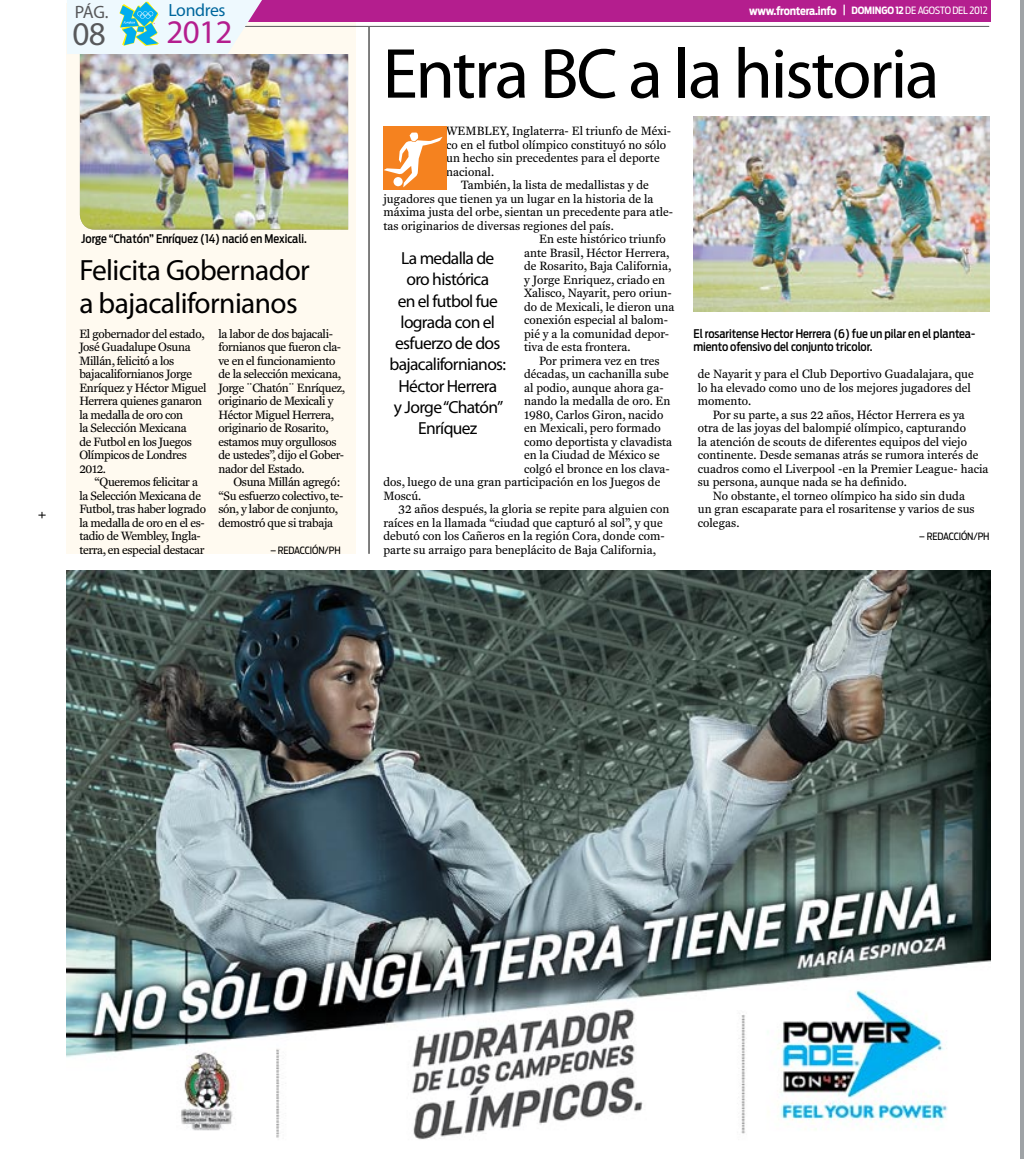
<style>
.page{position:relative;width:1024px;height:1159px;background:#fff}
.page>*{position:absolute;margin:0;border:0;box-sizing:border-box;transform-origin:0 0}
.t1{font:71.38px "Myriad Pro";letter-spacing:-.03em;color:#000}
.t2{font:33.25px "Myriad Pro";color:#58595b}
.t3{font:33.12px "Myriad Pro";color:#b41e8e}
.t4{font:29.38px/32.9px "Myriad Pro";letter-spacing:-.02em;color:#000}
.t5{font:17.88px "Myriad Pro";color:#58595b}
.t6{font:17.75px "Myriad Pro";letter-spacing:-.02em;color:#00679d}
.t7{font:17.5px/21.2px "Myriad Pro";letter-spacing:-.04em;color:#000;text-align:center}
.t8{font:12.25px/13.5px "Fenway";letter-spacing:.005em;color:#000}
.t9{font:12.25px/13.5px "Fenway";letter-spacing:-.025em;color:#000}
.t10{font:500 11.88px/13.5px "Antenna Cond";letter-spacing:-.005em;color:#000}
.t11{font:700 11.25px "Antenna Cond";letter-spacing:-.025em;color:#fff}
.t12{font:10px "Antenna Cond";letter-spacing:-.015em;color:#000}
.t13{font:10px "Antenna Cond";letter-spacing:-.03em;color:#fff}
.s1{font-weight:700}
</style>
<div class="page">
<svg style="left:38px;top:512px;width:8px;height:6px"></svg>
<hr style="left:1021px;top:0;width:3px;height:1158px;background:#9fa3a6">
<div style="left:67px;top:3px;width:289px;height:551px;background:#fffaf0"></div>
<hr style="left:236px;top:26px;width:753px;height:1px;background:#58595b">
<div style="left:68px;top:0;width:922px;height:21px;background:#b41e8e"></div>
<img style="left:67px;top:0;width:281px;height:230px">
<svg style="left:843px;top:5px;width:2px;height:10px"></svg>
<img style="left:67px;top:570px;width:923px;height:570px">
<hr style="left:369px;top:27px;width:1px;height:527px;background:#000">
<img style="left:693px;top:116px;width:296px;height:195px">
<div style="left:383px;top:126px;width:63px;height:64px;background:#f5821f"></div>
<svg style="left:384px;top:132px;width:59px;height:55px"></svg>
<div style="left:393px;top:177px;width:10px;height:9px;background:#fff;border-radius:50%"></div>
<h3 class="t5" style="left:75px;top:1px;width:35px">PáG.</h3>
<h3 class="t6" style="left:169px;top:-1px;width:59px">Londres</h3>
<p class="t11" style="left:749px;top:4px;width:89px">www.frontera.info</p>
<h3 class="t3" style="left:167px;top:12px;width:67px">2012</h3>
<p class="t13" style="left:851px;top:5px;width:137px"><span class="s1">domingo 12</span> DE AGOSTO DEL 2012</p>
<h2 class="t2" style="left:72px;top:13px;width:35px">08</h2>
<h1 class="t1" style="left:382px;top:30px;width:558px">Entra BC a la historia</h1>
<p class="t10" style="left:81px;top:232px;width:227px">Jorge “Chatón” Enríquez (14) nació en Mexicali.</p>
<h3 class="t4" style="left:79px;top:253px;width:232px">Felicita Gobernador a bajacalifornianos</h3>
<p class="t9" style="left:79px;top:327px;width:129px">El gobernador del estado,<br>José Guadalupe Osuna<br>Millán, felicitó a los bajacalifornianos Jorge<br>Enríquez y Héctor Miguel<br>Herrera quienes ganaron la medalla de oro con<br>la Selección Mexicana<br>de Futbol en los Juegos<br>Olímpicos de Londres<br>2012.</p>
<p class="t9" style="left:79px;top:475px;width:128px;text-align:center">“Queremos felicitar a<br>la Selección Mexicana de<br>Futbol, tras haber logrado la medalla de oro en el es&shy;tadio de Wembley, Ingla&shy;terra, en especial destacar</p>
<p class="t9" style="left:218px;top:327px;width:128px">la labor de dos bajacali&shy;fornianos que fueron cla&shy;ve en el funcionamiento de la selección mexicana,<br>Jorge ¨Chatón¨ Enríquez, originario de Mexicali y<br>Héctor Miguel Herrera, originario de Rosarito, estamos muy orgullosos de ustedes”, dijo el Gober&shy;nador del Estado.</p>
<p class="t9" style="left:218px;top:475px;width:127px;text-indent:15px">Osuna Millán agregó: “Su esfuerzo colectivo, te&shy;són, y labor de conjunto, demostró que si trabaja</p>
<p class="t12" style="left:270px;top:544px;width:72px">– REDACCIÓN/PH</p>
<p class="t8" style="left:446px;top:124px;width:226px">WEMBLEY, Inglaterra- El triunfo de Méxi-</p>
<p class="t8" style="left:446px;top:138px;width:221px">co en el futbol olímpico constituyó no sólo</p>
<p class="t8" style="left:446px;top:151px;width:215px">un hecho sin precedentes para el deporte</p>
<p class="t8" style="left:446px;top:165px;width:49px">nacional.</p>
<p class="t8" style="left:461px;top:178px;width:189px">También, la lista de medallistas y de</p>
<p class="t8" style="left:383px;top:192px;width:271px">jugadores que tienen ya un lugar en la historia de la</p>
<p class="t8" style="left:383px;top:205px;width:291px">máxima justa del orbe, sientan un precedente para atle-</p>
<p class="t8" style="left:383px;top:219px;width:232px">tas originarios de diversas regiones del país.</p>
<p class="t8" style="left:539px;top:232px;width:128px">En este histórico triunfo</p>
<p class="t8" style="left:524px;top:246px;width:146px">ante Brasil, Héctor Herrera,</p>
<p class="t8" style="left:524px;top:259px;width:148px">de Rosarito, Baja California,</p>
<p class="t8" style="left:524px;top:273px;width:143px">y Jorge Enriquez, criado en</p>
<p class="t8" style="left:524px;top:286px;width:149px">Xalisco, Nayarit, pero oriun-</p>
<p class="t8" style="left:524px;top:300px;width:152px">do de Mexicali, le dieron una</p>
<p class="t8" style="left:524px;top:313px;width:145px">conexión especial al balom-</p>
<p class="t8" style="left:524px;top:327px;width:146px">pié y a la comunidad depor-</p>
<p class="t8" style="left:524px;top:340px;width:108px">tiva de esta frontera.</p>
<p class="t8" style="left:539px;top:354px;width:122px">Por primera vez en tres</p>
<p class="t8" style="left:524px;top:367px;width:146px">décadas, un cachanilla sube</p>
<p class="t8" style="left:524px;top:381px;width:141px">al podio, aunque ahora ga-</p>
<p class="t8" style="left:524px;top:394px;width:148px">nando la medalla de oro. En</p>
<p class="t8" style="left:524px;top:408px;width:141px">1980, Carlos Giron, nacido</p>
<p class="t8" style="left:524px;top:421px;width:138px">en Mexicali, pero formado</p>
<p class="t8" style="left:524px;top:435px;width:150px">como deportista y clavadista</p>
<p class="t8" style="left:524px;top:448px;width:137px">en la Ciudad de México se</p>
<p class="t8" style="left:524px;top:462px;width:147px">colgó el bronce en los clava-</p>
<p class="t8" style="left:383px;top:475px;width:278px">dos, luego de una gran participación en los Juegos de</p>
<p class="t8" style="left:383px;top:489px;width:39px">Moscú.</p>
<p class="t8" style="left:398px;top:502px;width:272px">32 años después, la gloria se repite para alguien con</p>
<p class="t8" style="left:383px;top:516px;width:281px">raíces en la llamada “ciudad que capturó al sol”, y que</p>
<p class="t8" style="left:383px;top:529px;width:283px">debutó con los Cañeros en la región Cora, donde com-</p>
<p class="t8" style="left:383px;top:543px;width:274px">parte su arraigo para beneplácito de Baja California,</p>
<h3 class="t7" style="left:389px;top:247px;width:118px">La medalla de oro histórica<br>en el futbol fue lograda con el esfuerzo de dos bajacalifornianos:<br>Héctor Herrera<br>y Jorge “Chatón”<br>Enríquez</h3>
<p class="t10" style="left:693px;top:326px;width:283px">El rosaritense Hector Herrera (6) fue un pilar en el plantea&shy;miento ofensivo del conjunto tricolor.</p>
<p class="t8" style="left:698px;top:367px;width:278px">de Nayarit y para el Club Deportivo Guadalajara, que lo ha elevado como uno de los mejores jugadores del momento.</p>
<p class="t8" style="left:713px;top:408px;width:254px">Por su parte, a sus 22 años, Héctor Herrera es ya</p>
<p class="t8" style="left:698px;top:421px;width:270px">otra de las joyas del balompié olímpico, capturando</p>
<p class="t8" style="left:698px;top:435px;width:271px">la atención de scouts de diferentes equipos del viejo</p>
<p class="t8" style="left:698px;top:448px;width:282px">continente. Desde semanas atrás se rumora interés de</p>
<p class="t8" style="left:698px;top:462px;width:292px">cuadros como el Liverpool -en la Premier League- hacia</p>
<p class="t8" style="left:698px;top:475px;width:210px">su persona, aunque nada se ha definido.</p>
<p class="t8" style="left:713px;top:489px;width:254px">No obstante, el torneo olímpico ha sido sin duda</p>
<p class="t8" style="left:698px;top:502px;width:278px">un gran escaparate para el rosaritense y varios de sus</p>
<p class="t8" style="left:698px;top:516px;width:43px">colegas.</p>
<p class="t12" style="left:919px;top:530px;width:72px">– REDACCIÓN/PH</p>
</div>
